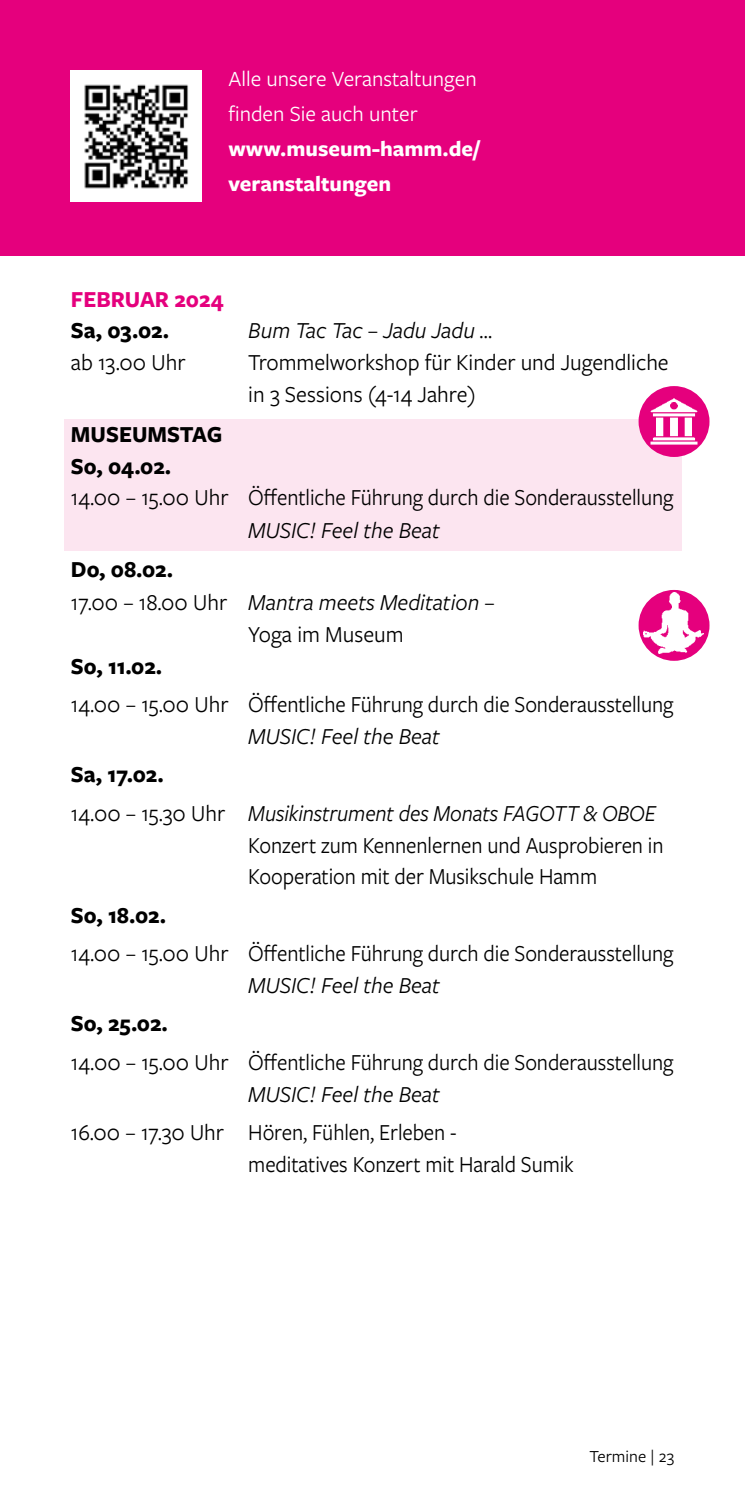
<style>
.page{position:relative;width:745px;height:1489px;background:#fff}
.page>*{position:absolute;margin:0;border:0;box-sizing:border-box;transform-origin:0 0}
.t1{font:23.75px/32.5px "Freight Sans Pro";letter-spacing:-.005em;color:#000}
.t2{font:italic 23.75px "Freight Sans Pro";color:#000}
.t3{font:23.75px/31.5px "Freight Sans Pro";letter-spacing:-.005em;color:#000;scale:.93 1}
.t4{font:700 23.75px/31.5px "Freight Sans Pro";color:#000}
.t5{font:italic 23.75px/38.5px "Freight Sans Pro";color:#000;scale:.93 1}
.t6{font:700 23.75px "Freight Sans Pro";color:#e5007d}
.t7{font:22.5px/35px "Freight Sans Pro";color:#fff}
.t8{font:700 22.5px/35px "Freight Sans Pro";color:#fff}
.t9{font:17.5px "Freight Sans Pro";color:#000}
.s1{font-style:normal}
.s2{font-weight:700;font-style:normal}
</style>
<div class="page">
<div style="left:0;top:0;width:744px;height:255px;background:#e5007d"></div>
<img style="left:71px;top:71px;width:130px;height:130px">
<div style="left:64px;top:419px;width:616px;height:131px;background:#fce5f0"></div>
<div style="left:638px;top:386px;width:71px;height:71px;background:#e5007d;border-radius:50%"></div>
<img style="left:645px;top:393px;width:57px;height:57px">
<div style="left:638px;top:590px;width:71px;height:70px;background:#e5007d;border-radius:50%"></div>
<img style="left:642px;top:593px;width:61px;height:60px">
<p class="t7" style="left:228px;top:61px;width:249px">Alle unsere Veranstaltungen finden Sie auch unter</p>
<p class="t8" style="left:228px;top:131px;width:253px">www.museum-hamm.de/ veranstaltungen</p>
<p class="t6" style="left:71px;top:283px;width:154px">FEBRUAR 2024</p>
<p class="t4" style="left:71px;top:314px;width:100px">Sa, 03.02.</p>
<p class="t2" style="left:248px;top:315px;width:246px">Bum Tac Tac – Jadu Jadu …</p>
<p class="t1" style="left:71px;top:345px;width:116px">ab 13.00 Uhr</p>
<p class="t1" style="left:248px;top:345px;width:421px">Trommelworkshop für Kinder und Jugendliche in 3 Sessions (4-14 Jahre)</p>
<p class="t4" style="left:71px;top:417px;width:153px">MUSEUMSTAG<br>So, 04.02.</p>
<p class="t1" style="left:71px;top:480px;width:603px">14.00 – 15.00 Uhr Öffentliche Führung durch die Sonderausstellung</p>
<p class="t2" style="left:248px;top:514px;width:193px">MUSIC! Feel the Beat</p>
<p class="t4" style="left:71px;top:552px;width:104px">Do, 08.02.</p>
<p class="t2" style="left:71px;top:586px;width:425px"><span class="s1">17.00 – 18.00 Uhr</span> Mantra meets Meditation <span class="s1">–</span></p>
<p class="t1" style="left:248px;top:617px;width:157px">Yoga im Museum</p>
<p class="t4" style="left:71px;top:649px;width:93px">So, 11.02.</p>
<p class="t1" style="left:71px;top:687px;width:603px">14.00 – 15.00 Uhr Öffentliche Führung durch die Sonderausstellung</p>
<p class="t2" style="left:248px;top:720px;width:193px">MUSIC! Feel the Beat</p>
<p class="t5" style="left:71px;top:754px;width:630px"><span class="s2">Sa, 17.02.<br></span><span class="s1">14.00 – 15.30 Uhr</span> Musikinstrument des Monats FAGOTT &amp; OBOE</p>
<p class="t3" style="left:248px;top:828px;width:448px">Konzert zum Kennenlernen und Ausprobieren in<br>Kooperation mit der Musikschule Hamm</p>
<p class="t4" style="left:71px;top:898px;width:97px">So, 18.02.</p>
<p class="t1" style="left:71px;top:936px;width:603px">14.00 – 15.00 Uhr Öffentliche Führung durch die Sonderausstellung</p>
<p class="t2" style="left:248px;top:969px;width:193px">MUSIC! Feel the Beat</p>
<p class="t4" style="left:71px;top:1007px;width:98px">So, 25.02.</p>
<p class="t1" style="left:71px;top:1045px;width:603px">14.00 – 15.00 Uhr Öffentliche Führung durch die Sonderausstellung</p>
<p class="t2" style="left:248px;top:1078px;width:193px">MUSIC! Feel the Beat</p>
<p class="t1" style="left:248px;top:1115px;width:327px;line-height:31.5px;text-indent:-177px">16.00 – 17.30 Uhr Hören, Fühlen, Erleben -<br>meditatives Konzert mit Harald Sumik</p>
<p class="t9" style="left:589px;top:1444px;width:86px">Termine | 23</p>
</div>
